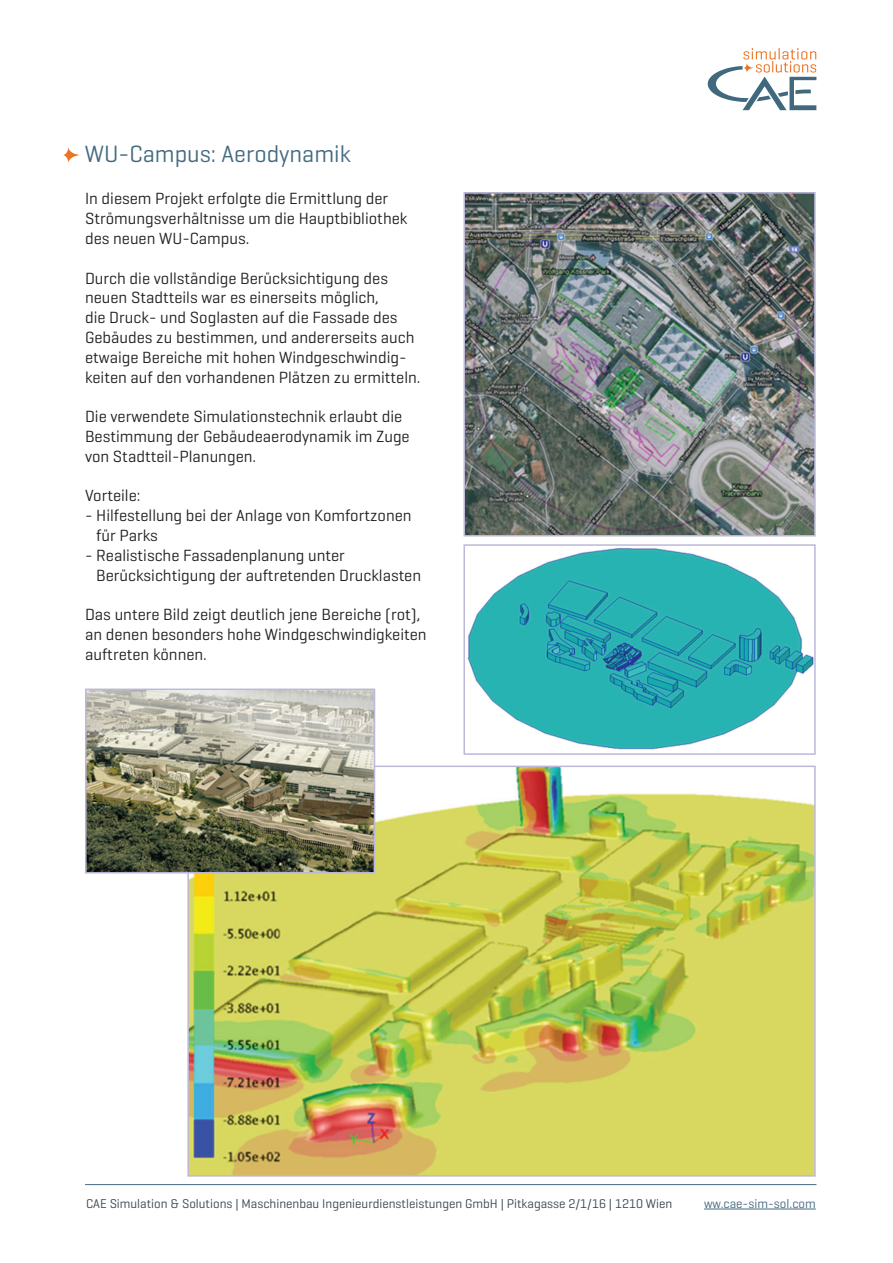
<style>
.page{position:relative;width:893px;height:1263px;background:#fff}
.page>*{position:absolute;margin:0;border:0;box-sizing:border-box;transform-origin:0 0}
.t1{font:24px "Geogrotesque";color:#446a80}
.t2{font:16.5px/19.8px "Geogrotesque";color:#231f20}
.t3{font:12.9px "Geogrotesque";color:#394750}
.t4{font:12.9px "Geogrotesque";color:#778b9d}
.t5{font:12.9px "Geogrotesque";color:#446a80}
</style>
<div class="page">
<svg style="left:707px;top:48px;width:109px;height:62px"></svg>
<hr style="left:85px;top:1184px;width:731px;height:1px;background:#446a80">
<svg style="left:63px;top:147px;width:18px;height:16px"></svg>
<hr style="left:704px;top:1209px;width:112px;height:1px;background:#446a80">
<img style="left:466px;top:195px;width:347px;height:338px">
<div style="left:463px;top:192px;width:353px;height:344px;border:2px solid #bdb7da"></div>
<img style="left:467px;top:547px;width:346px;height:203px">
<div style="left:463px;top:544px;width:353px;height:211px;border:2px solid #bdb7da"></div>
<img style="left:190px;top:768px;width:623px;height:406px">
<div style="left:187px;top:765px;width:629px;height:412px;border:2px solid #bdb7da"></div>
<img style="left:88px;top:691px;width:284px;height:179px">
<div style="left:85px;top:688px;width:290px;height:185px;border:2px solid #bdb7da"></div>
<h1 class="t1" style="left:85px;top:139px;width:267px">WU-Campus: Aerodynamik</h1>
<p class="t2" style="left:85px;top:188px;width:324px">In diesem Projekt erfolgte die Ermittlung der<br>Strömungsverhältnisse um die Hauptbibliothek des neuen WU-Campus.</p>
<p class="t2" style="left:85px;top:268px;width:337px">Durch die vollständige Berücksichtigung des neuen Stadtteils war es einerseits möglich,<br>die Druck- und Soglasten auf die Fassade des Gebäudes zu bestimmen, und andererseits auch etwaige Bereiche mit hohen Windgeschwindig&shy;keiten auf den vorhandenen Plätzen zu ermitteln.</p>
<p class="t2" style="left:85px;top:406px;width:326px">Die verwendete Simulationstechnik erlaubt die<br>Bestimmung der Gebäudeaerodynamik im Zuge von Stadtteil-Planungen.</p>
<p class="t2" style="left:85px;top:485px;width:57px">Vorteile:</p>
<p class="t2" style="left:96px;top:505px;width:317px;text-indent:-11px">- Hilfestellung bei der Anlage von Komfortzonen für Parks</p>
<p class="t2" style="left:96px;top:545px;width:326px;text-indent:-11px">- Realistische Fassadenplanung unter<br>Berücksichtigung der auftretenden Drucklasten</p>
<p class="t2" style="left:85px;top:604px;width:343px">Das untere Bild zeigt deutlich jene Bereiche (rot), an denen besonders hohe Windgeschwindigkeiten auftreten können.</p>
<p class="t4" style="left:709px;top:1192px;width:109px">www.cae-sim-sol.at</p>
<p class="t3" style="left:86px;top:1195px;width:588px">CAE Simulation &amp; Solutions | Maschinenbau Ingenieurdienstleistungen GmbH | Pitkagasse 2/1/16 | 1210 Wien</p>
<p class="t5" style="left:704px;top:1195px;width:113px">ww.cae-sim-sol.com</p>
</div>
